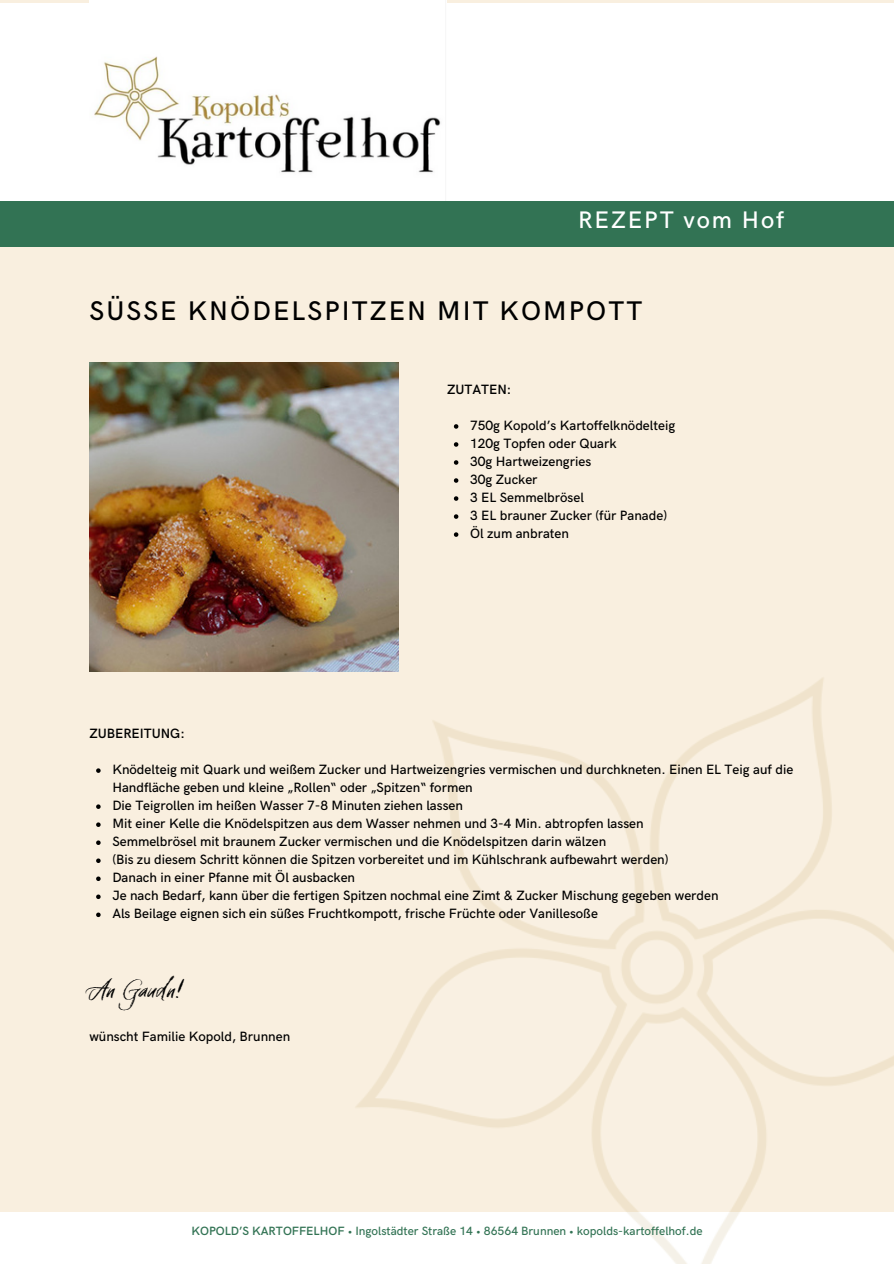
<style>
.page{position:relative;width:894px;height:1264px;background:#fff}
.page>*{position:absolute;margin:0;border:0;box-sizing:border-box;transform-origin:0 0}
.t1{font:500 27px "HK Grotesk";letter-spacing:.08em;color:#000}
.t2{font:500 24px "HK Grotesk";letter-spacing:.075em;color:#fff}
.t3{font:24px "Six Hands Chalk";color:#000}
.t4{font:500 13.5px/18px "HK Grotesk";color:#000}
.t5{font:600 13.5px "HK Grotesk";color:#000}
.t6{font:500 12px "HK Grotesk";color:#327354}
.s1{font-weight:600}
</style>
<div class="page">
<div style="left:0;top:0;width:893px;height:1263px;background:#f9efdf"></div>
<div style="left:0;top:3px;width:893px;height:198px;background:#fff"></div>
<img style="left:89px;top:0;width:357px;height:173px">
<div style="left:0;top:201px;width:893px;height:45px;background:#327354"></div>
<img style="left:89px;top:362px;width:310px;height:309px">
<div style="left:0;top:1211px;width:893px;height:52px;background:#fff"></div>
<svg style="left:96px;top:768px;width:5px;height:5px"></svg>
<svg style="left:96px;top:804px;width:5px;height:5px"></svg>
<svg style="left:96px;top:822px;width:5px;height:5px"></svg>
<svg style="left:96px;top:840px;width:5px;height:5px"></svg>
<svg style="left:96px;top:858px;width:5px;height:5px"></svg>
<svg style="left:96px;top:876px;width:5px;height:5px"></svg>
<svg style="left:96px;top:894px;width:5px;height:5px"></svg>
<svg style="left:96px;top:912px;width:5px;height:5px"></svg>
<svg style="left:454px;top:424px;width:4px;height:4px"></svg>
<svg style="left:454px;top:442px;width:4px;height:5px"></svg>
<svg style="left:454px;top:460px;width:4px;height:5px"></svg>
<svg style="left:454px;top:478px;width:4px;height:5px"></svg>
<svg style="left:454px;top:496px;width:4px;height:5px"></svg>
<svg style="left:454px;top:514px;width:4px;height:5px"></svg>
<svg style="left:454px;top:532px;width:4px;height:5px"></svg>
<p class="t2" style="left:578px;top:206px;width:207px">REZEPT vom Hof</p>
<p class="t1" style="left:89px;top:295px;width:554px">SÜSSE KNÖDELSPITZEN MIT KOMPOTT</p>
<p class="t5" style="left:447px;top:381px;width:66px">ZUTATEN:</p>
<p class="t5" style="left:89px;top:725px;width:97px">ZUBEREITUNG:</p>
<p class="t4" style="left:470px;top:417px;width:206px">750g Kopold’s Kartoffelknödelteig</p>
<p class="t4" style="left:470px;top:435px;width:148px">120g Topfen oder Quark</p>
<p class="t4" style="left:470px;top:453px;width:123px">30g Hartweizengries</p>
<p class="t4" style="left:470px;top:471px;width:69px">30g Zucker</p>
<p class="t4" style="left:470px;top:489px;width:115px">3 EL Semmelbrösel</p>
<p class="t4" style="left:470px;top:507px;width:198px">3 EL brauner Zucker (für Panade)</p>
<p class="t4" style="left:470px;top:525px;width:100px">Öl zum anbraten</p>
<p class="t4" style="left:112px;top:761px;width:682px">Knödelteig mit Quark und weißem Zucker und Hartweizengries vermischen und durchkneten. Einen EL Teig auf die<br>Handfläche geben und kleine „Rollen“ oder „Spitzen“ formen</p>
<p class="t4" style="left:112px;top:797px;width:352px">Die Teigrollen im heißen Wasser 7-8 Minuten ziehen lassen</p>
<p class="t4" style="left:112px;top:815px;width:532px">Mit einer Kelle die Knödelspitzen aus dem Wasser nehmen und 3-4 Min. abtropfen lassen</p>
<p class="t4" style="left:112px;top:833px;width:495px">Semmelbrösel mit braunem Zucker vermischen und die Knödelspitzen darin wälzen</p>
<p class="t4" style="left:112px;top:851px;width:557px">(Bis zu diesem Schritt können die Spitzen vorbereitet und im Kühlschrank aufbewahrt werden)</p>
<p class="t4" style="left:112px;top:869px;width:244px">Danach in einer Pfanne mit Öl ausbacken</p>
<p class="t4" style="left:112px;top:887px;width:607px">Je nach Bedarf, kann über die fertigen Spitzen nochmal eine Zimt &amp; Zucker Mischung gegeben werden</p>
<p class="t4" style="left:112px;top:905px;width:487px">Als Beilage eignen sich ein süßes Fruchtkompott, frische Früchte oder Vanillesoße</p>
<p class="t3" style="left:89px;top:974px;width:93px">An Gaudn!</p>
<p class="t4" style="left:89px;top:1027px;width:202px">wünscht Familie Kopold, Brunnen</p>
<p class="t6" style="left:191px;top:1223px;width:512px"><span class="s1">KOPOLD’S KARTOFFELHOF</span> • Ingolstädter Straße 14 • 86564 Brunnen • kopolds-kartoffelhof.de</p>
</div>
